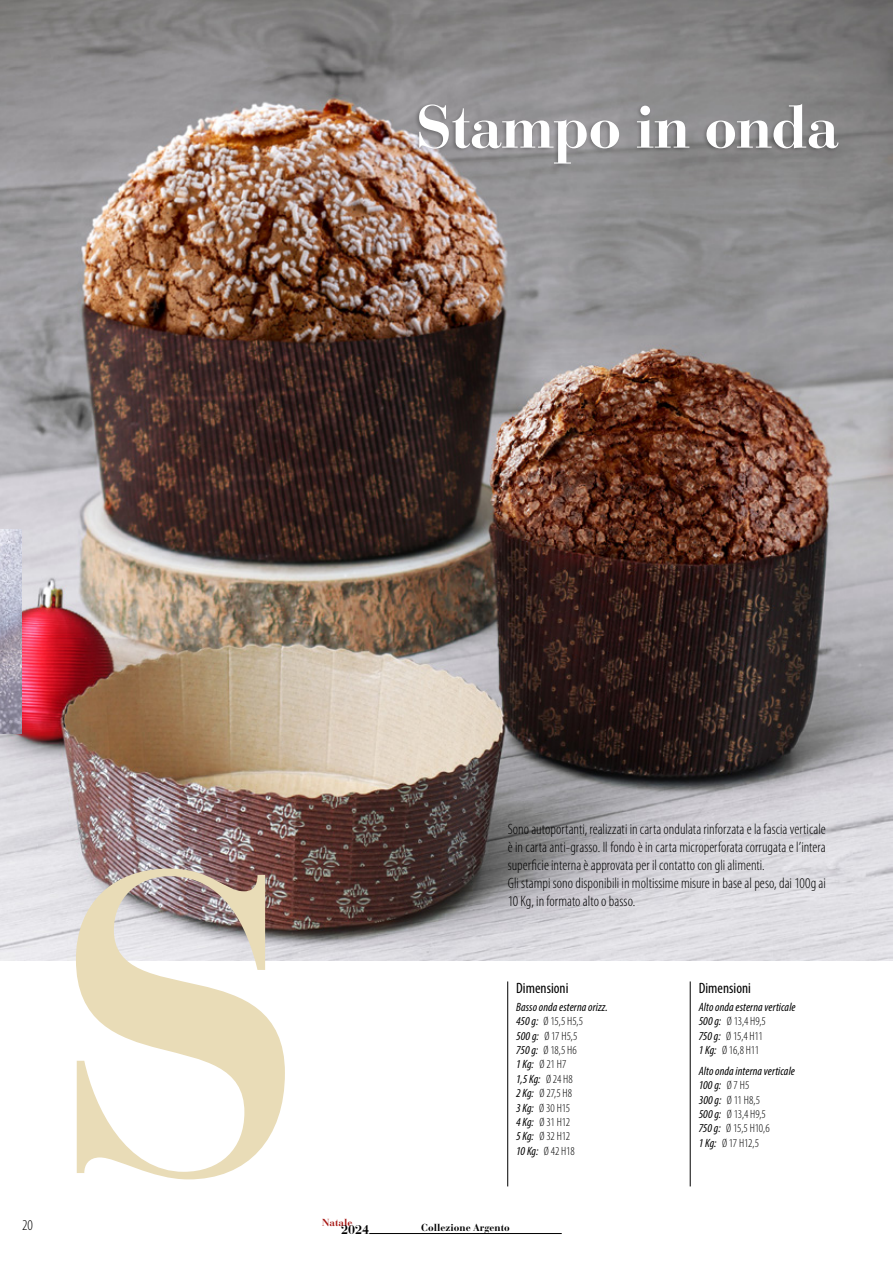
<style>
.page{position:relative;width:893px;height:1263px;background:#fff}
.page>*{position:absolute;margin:0;border:0;box-sizing:border-box;transform-origin:0 0}
.Lettera{font:700 422.25px "Bauer Bodoni Std";color:#e9dcb7}
.Titolo{font:700 60px "Bauer Bodoni Std";letter-spacing:-.025em;color:#fff}
.Paragrafo{font:300 condensed 15px/18px "Myriad Pro";color:#000;text-align:justify}
.Dettagli{font:condensed 15px "Myriad Pro";color:#000}
.t1{font:700 12.6px "Bauer Bodoni Std";color:#000}
.Dettagli-2{font:italic condensed 12px/14.4px "Myriad Pro";letter-spacing:.01em;color:#000}
.t2{font:700 10.2px "Bauer Bodoni Std";color:#000}
.t3{font:700 10.2px "Bauer Bodoni Std";color:#a71916}
.s1{font-weight:300;font-style:normal}
</style>
<div class="page">
<hr style="left:369px;top:1233px;width:193px;height:1px;background:#000">
<hr style="left:507px;top:981px;width:1px;height:205px;background:#000">
<hr style="left:690px;top:981px;width:1px;height:205px;background:#000">
<img style="left:0;top:0;width:893px;height:960px">
<div style="left:414px;top:102px;width:426px;height:67px;background:#000;opacity:.25"></div>
<img style="left:0;top:529px;width:21px;height:205px">
<p class="Titolo" style="left:416px;top:91px;width:425px">Stampo in onda</p>
<p class="Paragrafo" style="left:22px;top:1216px;width:12px">20</p>
<p class="Lettera" style="left:51px;top:772px;width:260px">S</p>
<p class="Paragrafo" style="left:508px;top:820px;width:320px">Sono autoportanti, realizzati in carta ondulata rinforzata e la fascia verticale è in carta anti-grasso. Il fondo è in carta microperforata corrugata e l’intera superficie interna è approvata per il contatto con gli alimenti.</p>
<p class="Paragrafo" style="left:508px;top:874px;width:320px">Gli stampi sono disponibili in moltissime misure in base al peso, dai 100g ai<br>10 Kg, in formato alto o basso.</p>
<p class="Dettagli" style="left:516px;top:979px;width:54px">Dimensioni</p>
<p class="Dettagli-2" style="left:516px;top:999px;width:93px">Basso onda esterna orizz.<br>450 g: <span class="s1">Ø 15,5 H5,5<br></span>500 g: <span class="s1">Ø 17 H5,5<br></span>750 g: <span class="s1">Ø 18,5 H6<br></span>1 Kg: <span class="s1">Ø 21 H7<br></span>1,5 Kg: <span class="s1">Ø 24 H8<br></span>2 Kg: <span class="s1">Ø 27,5 H8<br></span>3 Kg: <span class="s1">Ø 30 H15<br></span>4 Kg: <span class="s1">Ø 31 H12<br></span>5 Kg: <span class="s1">Ø 32 H12<br></span>10 Kg: <span class="s1">Ø 42 H18</span></p>
<p class="t3" style="left:322px;top:1216px;width:32px">Natale</p>
<p class="t1" style="left:341px;top:1222px;width:30px">2024</p>
<p class="t2" style="left:421px;top:1221px;width:90px">Collezione Argento</p>
<p class="Dettagli" style="left:699px;top:979px;width:54px">Dimensioni</p>
<p class="Dettagli-2" style="left:699px;top:999px;width:98px">Alto onda esterna verticale<br>500 g: <span class="s1">Ø 13,4 H9,5<br></span>750 g: <span class="s1">Ø 15,4 H11<br></span>1 Kg: <span class="s1">Ø 16,8 H11</span></p>
<p class="Dettagli-2" style="left:699px;top:1063px;width:98px">Alto onda interna verticale<br>100 g: <span class="s1">Ø 7 H5<br></span>300 g: <span class="s1">Ø 11 H8,5<br></span>500 g: <span class="s1">Ø 13,4 H9,5<br></span>750 g: <span class="s1">Ø 15,5 H10,6<br></span>1 Kg: <span class="s1">Ø 17 H12,5</span></p>
</div>
